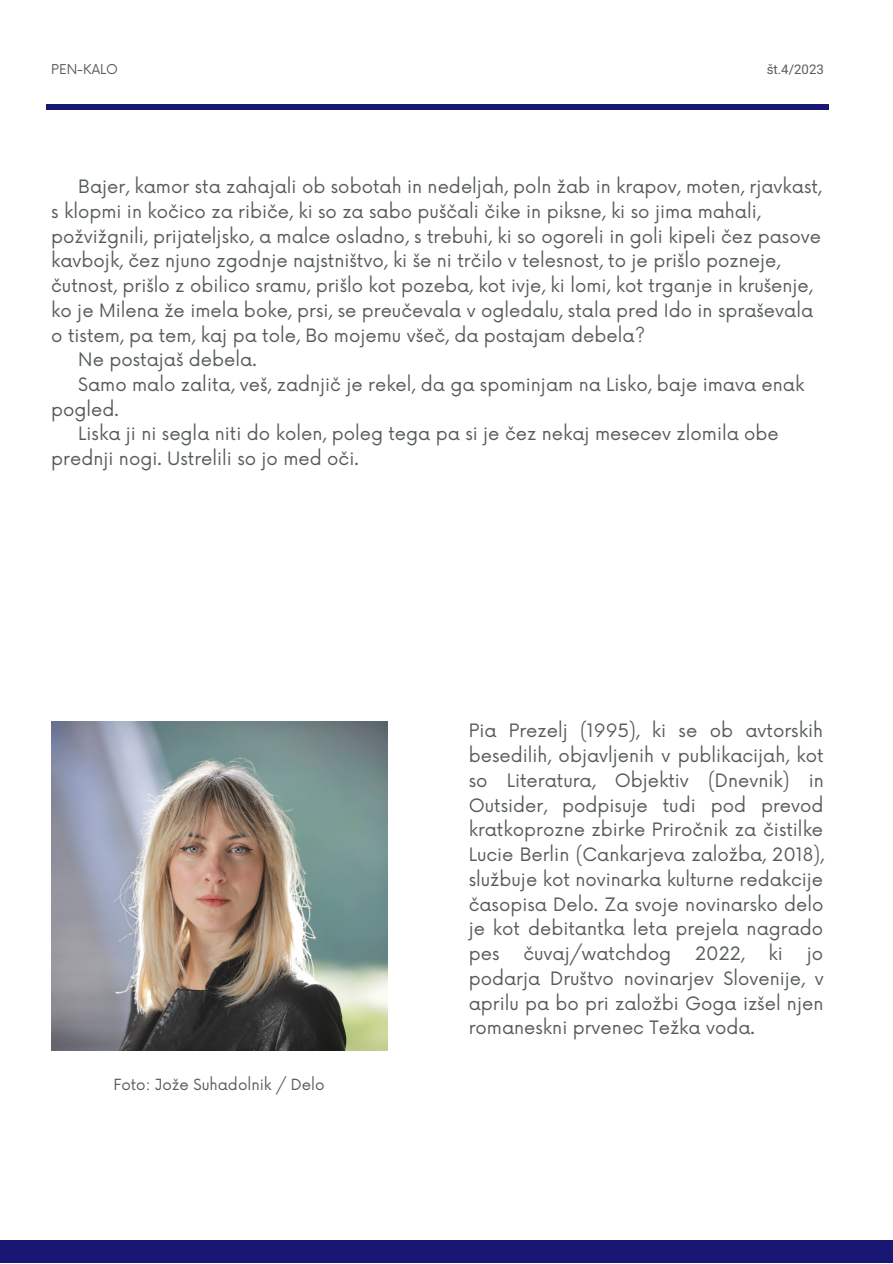
<style>
.page{position:relative;width:893px;height:1264px;background:#fff}
.page>*{position:absolute;margin:0;border:0;box-sizing:border-box;transform-origin:0 0}
.t1{font:18px/24.8px "Now";color:#565b5b;text-align:justify}
.t2{font:15px "Now";color:#565b5b}
.t3{font:13.2px "Araboto";color:#565b5b}
.t4{font:13.2px "Now";color:#565b5b}
</style>
<div class="page">
<div style="left:0;top:1239px;width:892px;height:23px;background:#181774"></div>
<div style="left:46px;top:104px;width:782px;height:6px;background:#181774"></div>
<img style="left:51px;top:721px;width:336px;height:329px">
<p class="t4" style="left:51px;top:62px;width:68px">PEN-KALO</p>
<p class="t3" style="left:766px;top:61px;width:59px">št.4/2023</p>
<p class="t1" style="left:78px;top:175px;width:744px">Bajer, kamor sta zahajali ob sobotah in nedeljah, poln žab in krapov, moten, rjavkast,</p>
<p class="t1" style="left:51px;top:200px;width:710px">s klopmi in kočico za ribiče, ki so za sabo puščali čike in piksne, ki so jima mahali,</p>
<p class="t1" style="left:51px;top:224px;width:771px">požvižgnili, prijateljsko, a malce osladno, s trebuhi, ki so ogoreli in goli kipeli čez pasove</p>
<p class="t1" style="left:51px;top:249px;width:730px">kavbojk, čez njuno zgodnje najstništvo, ki še ni trčilo v telesnost, to je prišlo pozneje,</p>
<p class="t1" style="left:51px;top:274px;width:763px">čutnost, prišlo z obilico sramu, prišlo kot pozeba, kot ivje, ki lomi, kot trganje in krušenje,</p>
<p class="t1" style="left:51px;top:299px;width:763px">ko je Milena že imela boke, prsi, se preučevala v ogledalu, stala pred Ido in spraševala</p>
<p class="t1" style="left:51px;top:323px;width:595px">o tistem, pa tem, kaj pa tole, Bo mojemu všeč, da postajam debela?</p>
<p class="t1" style="left:78px;top:348px;width:180px">Ne postajaš debela.</p>
<p class="t1" style="left:78px;top:373px;width:727px">Samo malo zalita, veš, zadnjič je rekel, da ga spominjam na Lisko, baje imava enak</p>
<p class="t1" style="left:51px;top:398px;width:69px">pogled.</p>
<p class="t1" style="left:78px;top:422px;width:702px">Liska ji ni segla niti do kolen, poleg tega pa si je čez nekaj mesecev zlomila obe</p>
<p class="t1" style="left:51px;top:447px;width:309px">prednji nogi. Ustrelili so jo med oči.</p>
<p class="t2" style="left:113px;top:1075px;width:213px">Foto: Jože Suhadolnik / Delo</p>
<p class="t1" style="left:468px;top:719px;width:356px">Pia Prezelj (1995), ki se ob avtorskih besedilih, objavljenih v publikacijah, kot so Literatura, Objektiv (Dnevnik) in Outsider, podpisuje tudi pod prevod kratkoprozne zbirke Priročnik za čistilke Lucie Berlin (Cankarjeva založba, 2018), službuje kot novinarka kulturne redakcije časopisa Delo. Za svoje novinarsko delo je kot debitantka leta prejela nagrado pes</p>
<p class="t1" style="left:523px;top:942px;width:149px">čuvaj/watchdog</p>
<p class="t1" style="left:695px;top:942px;width:51px">2022,</p>
<p class="t1" style="left:768px;top:942px;width:16px">ki</p>
<p class="t1" style="left:468px;top:942px;width:356px;text-indent:338px">jo podarja Društvo novinarjev Slovenije, v aprilu pa bo pri založbi Goga izšel njen romaneskni prvenec Težka voda.</p>
</div>
